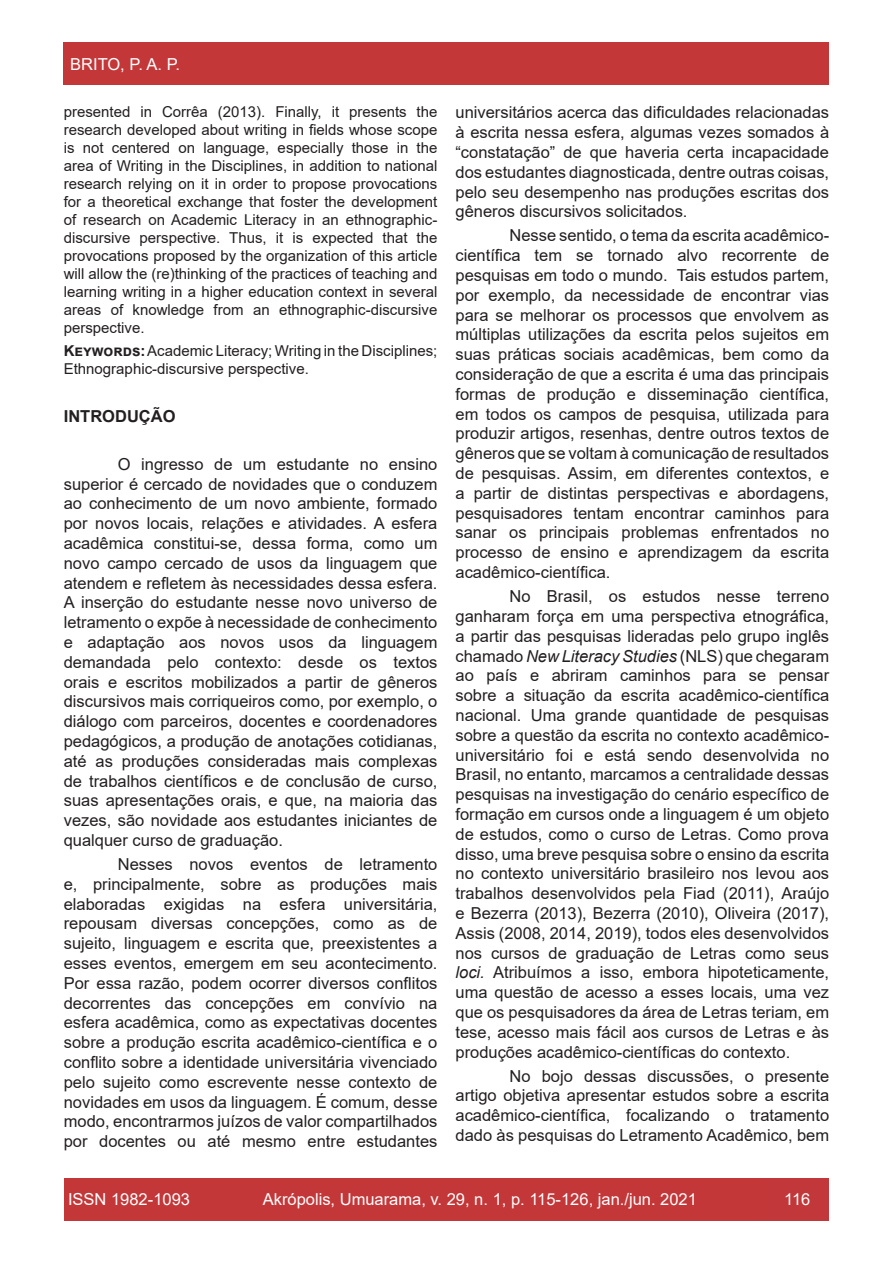
<style>
.page{position:relative;width:893px;height:1263px;background:#fff}
.page>*{position:absolute;margin:0;border:0;box-sizing:border-box;transform-origin:0 0}
.t1{font:16.5px/19.8px "Arial";color:#231f20;text-align:justify}
.t2{font:16.5px "Arial";color:#fff}
.t3{font:700 16.5px "Arial";color:#231f20}
.t4{font:15px/18px "Arial";color:#231f20;text-align:justify}
.s1{font-weight:700}
.s2{font-style:italic}
</style>
<div class="page">
<div style="left:64px;top:43px;width:765px;height:42px;background:#c33739"></div>
<div style="left:194px;top:1178px;width:571px;height:42px;background:#c33739"></div>
<div style="left:765px;top:1178px;width:64px;height:42px;background:#c23739"></div>
<div style="left:64px;top:1178px;width:130px;height:42px;background:#c33739"></div>
<p class="t2" style="left:70px;top:53px;width:112px">BRITO, P. A. P.</p>
<p class="t4" style="left:64px;top:103px;width:375px">presented in Corrêa (2013). Finally, it presents the research developed about writing in fields whose scope is not centered on language, especially those in the area of Writing in the Disciplines, in addition to national research relying on it in order to propose provocations for a theoretical exchange that foster the development of research on Academic Literacy in an ethnographic&shy;discursive perspective. Thus, it is expected that the provocations proposed by the organization of this article will allow the (re)thinking of the practices of teaching and learning writing in a higher education context in several areas of knowledge from an ethnographic-discursive perspective.</p>
<p class="t4" style="left:64px;top:341px;width:375px"><span class="s1">Keywords:</span> Academic Literacy; Writing in the Disciplines;<br>Ethnographic-discursive perspective.</p>
<p class="t3" style="left:64px;top:404px;width:113px">INTRODUÇÃO</p>
<p class="t1" style="left:64px;top:454px;width:375px;text-indent:54px">O ingresso de um estudante no ensino superior é cercado de novidades que o conduzem ao conhecimento de um novo ambiente, formado por novos locais, relações e atividades. A esfera acadêmica constitui-se, dessa forma, como um novo campo cercado de usos da linguagem que atendem e refletem às necessidades dessa esfera.<br>A inserção do estudante nesse novo universo de letramento o expõe à necessidade de conhecimento e adaptação aos novos usos da linguagem demandada pelo contexto: desde os textos orais e escritos mobilizados a partir de gêneros discursivos mais corriqueiros como, por exemplo, o diálogo com parceiros, docentes e coordenadores pedagógicos, a produção de anotações cotidianas, até as produções consideradas mais complexas de trabalhos científicos e de conclusão de curso, suas apresentações orais, e que, na maioria das vezes, são novidade aos estudantes iniciantes de qualquer curso de graduação.</p>
<p class="t1" style="left:64px;top:854px;width:375px;text-indent:54px">Nesses novos eventos de letramento e, principalmente, sobre as produções mais elaboradas exigidas na esfera universitária, repousam diversas concepções, como as de sujeito, linguagem e escrita que, preexistentes a esses eventos, emergem em seu acontecimento.<br>Por essa razão, podem ocorrer diversos conflitos decorrentes das concepções em convívio na esfera acadêmica, como as expectativas docentes sobre a produção escrita acadêmico-científica e o conflito sobre a identidade universitária vivenciado pelo sujeito como escrevente nesse contexto de novidades em usos da linguagem. É comum, desse modo, encontrarmos juízos de valor compartilhados por docentes ou até mesmo entre estudantes</p>
<p class="t1" style="left:455px;top:103px;width:375px">universitários acerca das dificuldades relacionadas à escrita nessa esfera, algumas vezes somados à “constatação” de que haveria certa incapacidade dos estudantes diagnosticada, dentre outras coisas, pelo seu desempenho nas produções escritas dos gêneros discursivos solicitados.</p>
<p class="t1" style="left:455px;top:226px;width:375px;text-indent:54px">Nesse sentido, o tema da escrita acadêmico&shy;científica tem se tornado alvo recorrente de pesquisas em todo o mundo. Tais estudos partem, por exemplo, da necessidade de encontrar vias para se melhorar os processos que envolvem as múltiplas utilizações da escrita pelos sujeitos em suas práticas sociais acadêmicas, bem como da consideração de que a escrita é uma das principais formas de produção e disseminação científica, em todos os campos de pesquisa, utilizada para produzir artigos, resenhas, dentre outros textos de gêneros que se voltam à comunicação de resultados de pesquisas. Assim, em diferentes contextos, e a partir de distintas perspectivas e abordagens, pesquisadores tentam encontrar caminhos para sanar os principais problemas enfrentados no processo de ensino e aprendizagem da escrita acadêmico-científica.</p>
<p class="t1" style="left:455px;top:586px;width:375px;text-indent:54px">No Brasil, os estudos nesse terreno ganharam força em uma perspectiva etnográfica, a partir das pesquisas lideradas pelo grupo inglês chamado <span class="s2">New Literacy Studies</span> (NLS) que chegaram ao país e abriram caminhos para se pensar sobre a situação da escrita acadêmico-científica nacional. Uma grande quantidade de pesquisas sobre a questão da escrita no contexto acadêmico&shy;universitário foi e está sendo desenvolvida no Brasil, no entanto, marcamos a centralidade dessas pesquisas na investigação do cenário específico de formação em cursos onde a linguagem é um objeto de estudos, como o curso de Letras. Como prova disso, uma breve pesquisa sobre o ensino da escrita no contexto universitário brasileiro nos levou aos trabalhos desenvolvidos pela Fiad (2011), Araújo e Bezerra (2013), Bezerra (2010), Oliveira (2017), Assis (2008, 2014, 2019), todos eles desenvolvidos nos cursos de graduação de Letras como seus <span class="s2">loci.</span> Atribuímos a isso, embora hipoteticamente, uma questão de acesso a esses locais, uma vez que os pesquisadores da área de Letras teriam, em tese, acesso mais fácil aos cursos de Letras e às produções acadêmico-científicas do contexto.</p>
<p class="t1" style="left:455px;top:1066px;width:375px;text-indent:54px">No bojo dessas discussões, o presente artigo objetiva apresentar estudos sobre a escrita acadêmico-científica, focalizando o tratamento dado às pesquisas do Letramento Acadêmico, bem</p>
<p class="t2" style="left:68px;top:1188px;width:123px">ISSN 1982-1093</p>
<p class="t2" style="left:263px;top:1188px;width:436px">Akrópolis, Umuarama, v. 29, n. 1, p. 115-126, jan./jun. 2021</p>
<p class="t2" style="left:784px;top:1188px;width:28px">116</p>
</div>
